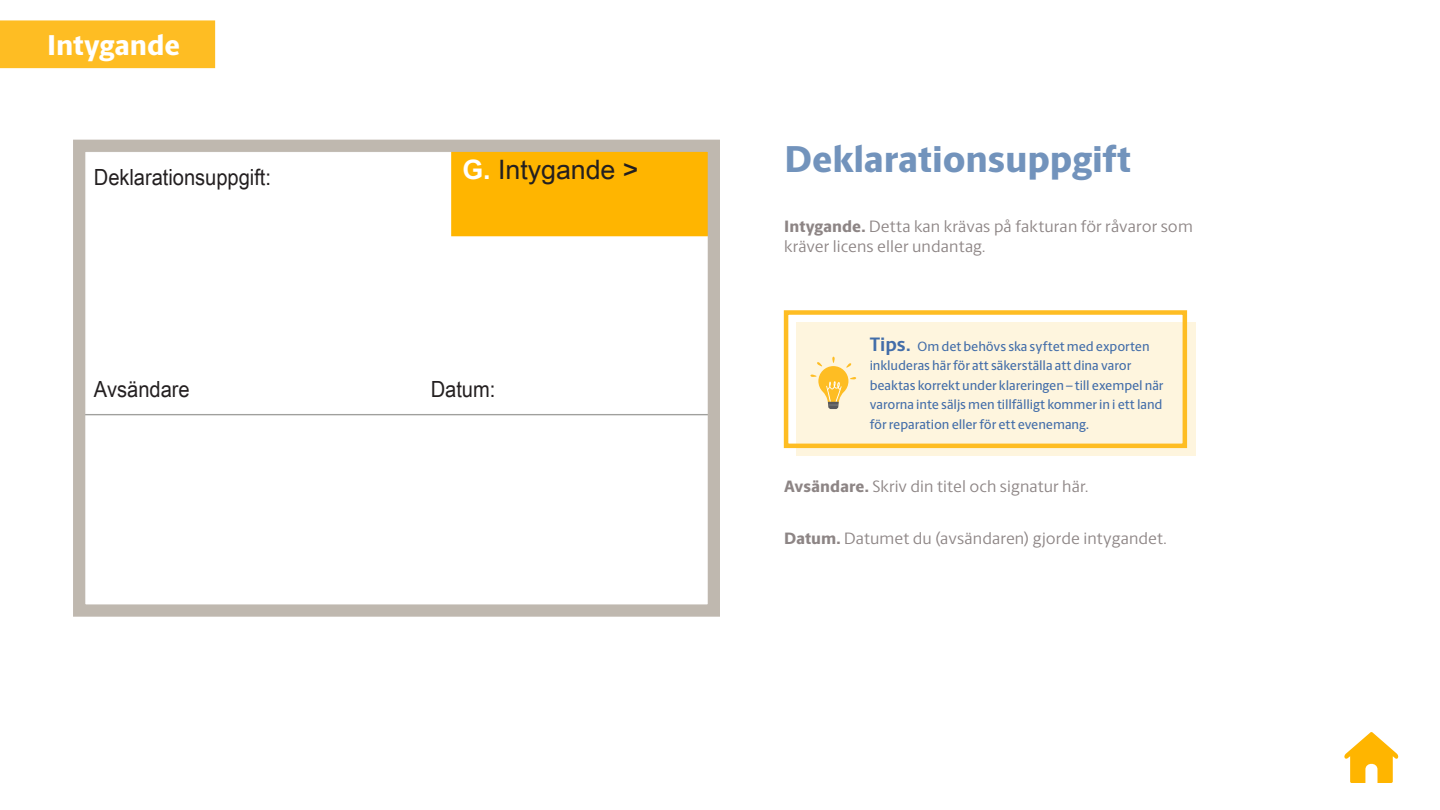
<style>
.page{position:relative;width:1440px;height:810px;background:#fff}
.page>*{position:absolute;margin:0;border:0;box-sizing:border-box;transform-origin:0 0}
.Large_Header{font:800 37.5px "UPS Berlingske Sans";color:#7293bc}
.t1{font:800 28.8px "UPS Berlingske Sans";letter-spacing:-.005em;color:#fff}
.Nav_Volume_Header{font:26.7px "Arial Unicode MS";color:#231f20}
.Nav_Volume_Header-2{font:22.35px "Arial Unicode MS";color:#231f20;scale:.9 1}
.Large_Header-2{font:16.5px/19.8px "UPS Berlingske Sans";letter-spacing:.005em;color:#8d8585}
.Large_Header-3{font:500 13.5px/19.5px "UPS Berlingske Sans";letter-spacing:-.01em;color:#426da9}
.s1{font-weight:700;color:#fff}
.s2{font-weight:800}
.s3{font-weight:700;font-size:19.5px}
</style>
<div class="page">
<div style="left:0;top:20px;width:215px;height:48px;background:#febd23"></div>
<img style="left:86px;top:153px;width:621px;height:263px">
<div style="left:73px;top:140px;width:647px;height:477px;border:12px solid #bfb8af"></div>
<div style="left:784px;top:310px;width:403px;height:138px;border:4px solid #febd23"></div>
<div style="left:796px;top:322px;width:399px;height:133px;background:#fef5de"></div>
<svg style="left:810px;top:357px;width:46px;height:52px;background:#f9de9e"></svg>
<svg style="left:1344px;top:732px;width:55px;height:51px"></svg>
<div style="left:456px;top:160px;width:240px;height:62px;background:#ffb500"></div>
<div style="left:88px;top:164px;width:343px;height:25px;background:#fff"></div>
<div style="left:88px;top:376px;width:248px;height:25px;background:#fff"></div>
<div style="left:424px;top:376px;width:249px;height:25px;background:#fff"></div>
<p class="t1" style="left:47px;top:24px;width:134px">Intygande</p>
<p class="Nav_Volume_Header-2" style="left:94px;top:161px;width:198px">Deklarationsuppgift:</p>
<p class="Nav_Volume_Header" style="left:462px;top:151px;width:178px"><span class="s1">G.</span> Intygande &gt;</p>
<p class="Nav_Volume_Header-2" style="left:94px;top:373px;width:108px">Avsändare</p>
<p class="Nav_Volume_Header-2" style="left:431px;top:373px;width:73px">Datum:</p>
<p class="Large_Header" style="left:784px;top:131px;width:348px">Deklarationsuppgift</p>
<p class="Large_Header-2" style="left:784px;top:216px;width:410px"><span class="s2">Intygande.</span> Detta kan krävas på fakturan för råvaror som kräver licens eller undantag.</p>
<p class="Large_Header-3" style="left:869px;top:336px;width:295px"><span class="s3">Tips.</span> Om det behövs ska syftet med exporten inkluderas här för att säkerställa att dina varor beaktas korrekt under klareringen – till exempel när varorna inte säljs men tillfälligt kommer in i ett land för reparation eller för ett evenemang.</p>
<p class="Large_Header-2" style="left:784px;top:476px;width:305px"><span class="s2">Avsändare.</span> Skriv din titel och signatur här.</p>
<p class="Large_Header-2" style="left:784px;top:528px;width:384px"><span class="s2">Datum.</span> Datumet du (avsändaren) gjorde intygandet.</p>
</div>
